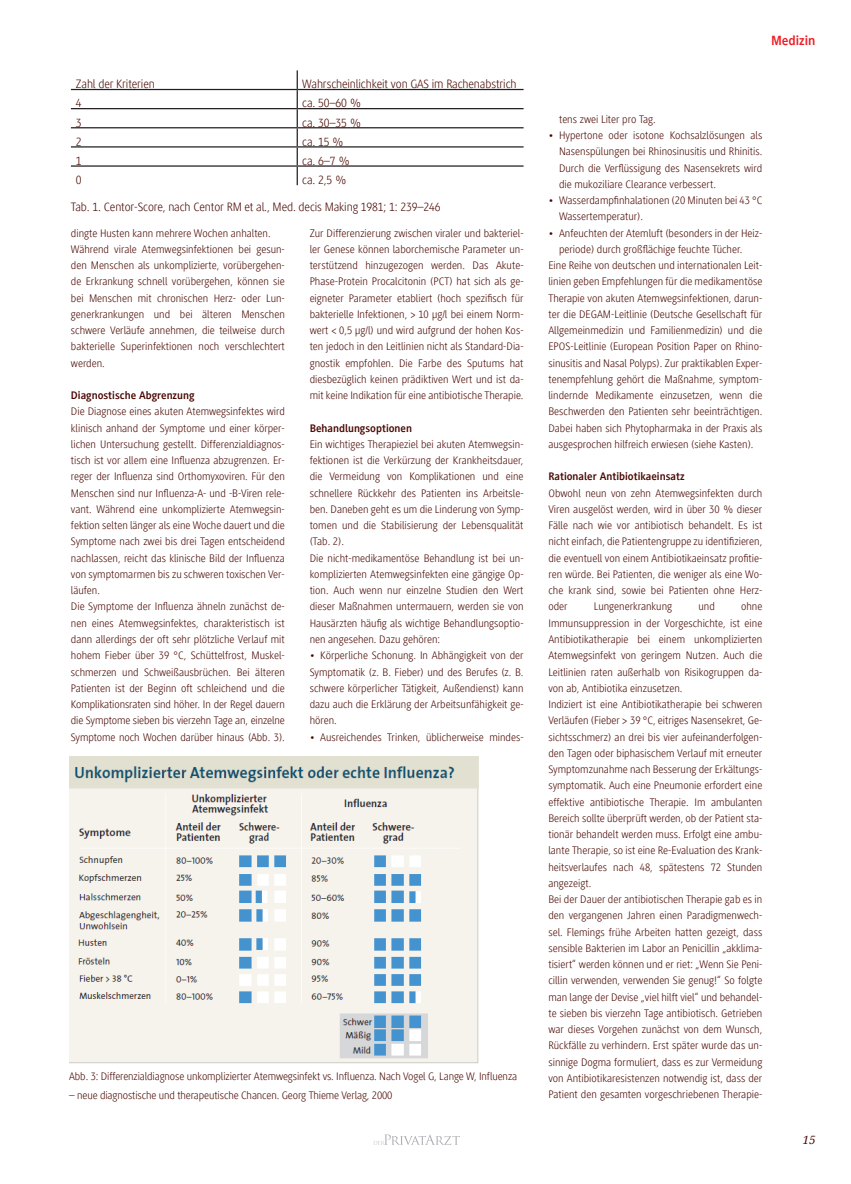
<style>
.page{position:relative;width:851px;height:1184px;background:#fff}
.page>*{position:absolute;margin:0;border:0;box-sizing:border-box;transform-origin:0 0}
.t1{font:700 13.75px "Generis Sans Com";color:#ee1d23}
.t2{font:300 12.5px "Generis Simple Com";letter-spacing:-.01em;color:#480700}
.t3{font:italic 500 12.5px "Generis Serif Com";color:#480700}
.fliesstext{font:300 11.25px/16.2px "Generis Sans Com";color:#480700;text-align:justify}
.t4{font:300 11.25px "Generis Simple Com";letter-spacing:-.01em;color:#480700}
.fliesstext-2{font:700 11.25px "Generis Sans Com";color:#480700}
</style>
<div class="page">
<svg style="left:373px;top:1134px;width:87px;height:10px"></svg>
<hr style="left:71px;top:89px;width:226px;height:1px;background:#231f20">
<hr style="left:297px;top:89px;width:226px;height:1px;background:#231f20">
<hr style="left:71px;top:108px;width:226px;height:1px;background:#231f20">
<hr style="left:297px;top:108px;width:226px;height:1px;background:#231f20">
<hr style="left:71px;top:127px;width:226px;height:1px;background:#231f20">
<hr style="left:297px;top:127px;width:226px;height:1px;background:#231f20">
<hr style="left:71px;top:146px;width:226px;height:1px;background:#231f20">
<hr style="left:297px;top:146px;width:226px;height:1px;background:#231f20">
<hr style="left:71px;top:165px;width:226px;height:2px;background:#231f20">
<hr style="left:297px;top:165px;width:226px;height:2px;background:#231f20">
<svg style="left:296px;top:70px;width:2px;height:115px"></svg>
<img style="left:69px;top:756px;width:409px;height:308px">
<p class="t2" style="left:76px;top:77px;width:80px">Zahl der Kriterien</p>
<p class="t2" style="left:302px;top:77px;width:216px">Wahrscheinlichkeit von GAS im Rachenabstrich</p>
<p class="t2" style="left:76px;top:96px;width:7px">4</p>
<p class="t2" style="left:302px;top:96px;width:61px">ca. 50–60 %</p>
<p class="t2" style="left:76px;top:115px;width:7px">3</p>
<p class="t2" style="left:302px;top:115px;width:61px">ca. 30–35 %</p>
<p class="t2" style="left:76px;top:135px;width:7px">2</p>
<p class="t2" style="left:302px;top:135px;width:43px">ca. 15 %</p>
<p class="t2" style="left:76px;top:154px;width:7px">1</p>
<p class="t2" style="left:302px;top:154px;width:49px">ca. 6–7 %</p>
<p class="t2" style="left:76px;top:173px;width:7px">0</p>
<p class="t2" style="left:302px;top:173px;width:46px">ca. 2,5 %</p>
<p class="t2" style="left:71px;top:200px;width:371px">Tab. 1. Centor-Score, nach Centor RM et al., Med. decis Making 1981; 1: 239–246</p>
<p class="fliesstext" style="left:71px;top:225px;width:201px">dingte Husten kann mehrere Wochen anhalten.</p>
<p class="fliesstext" style="left:71px;top:241px;width:215px">Während virale Atemwegsinfektionen bei gesun&shy;den Menschen als unkomplizierte, vorübergehen&shy;de Erkrankung schnell vorübergehen, können sie bei Menschen mit chronischen Herz- oder Lun&shy;generkrankungen und bei älteren Menschen schwere Verläufe annehmen, die teilweise durch bakterielle Superinfektionen noch verschlechtert werden.</p>
<p class="fliesstext-2" style="left:71px;top:389px;width:125px">Diagnostische Abgrenzung</p>
<p class="fliesstext" style="left:71px;top:403px;width:215px">Die Diagnose eines akuten Atemwegsinfektes wird klinisch anhand der Symptome und einer körper&shy;lichen Untersuchung gestellt. Differenzialdiagnos&shy;tisch ist vor allem eine Influenza abzugrenzen. Er&shy;reger der Influenza sind Orthomyxoviren. Für den Menschen sind nur Influenza-A- und -B-Viren rele&shy;vant. Während eine unkomplizierte Atemwegsin&shy;fektion selten länger als eine Woche dauert und die Symptome nach zwei bis drei Tagen entscheidend nachlassen, reicht das klinische Bild der Influenza von symptomarmen bis zu schweren toxischen Ver&shy;läufen.</p>
<p class="fliesstext" style="left:71px;top:598px;width:215px">Die Symptome der Influenza ähneln zunächst de&shy;nen eines Atemwegsinfektes, charakteristisch ist dann allerdings der oft sehr plötzliche Verlauf mit hohem Fieber über 39 °C, Schüttelfrost, Muskel&shy;schmerzen und Schweißausbrüchen. Bei älteren Patienten ist der Beginn oft schleichend und die Komplikationsraten sind höher. In der Regel dauern die Symptome sieben bis vierzehn Tage an, einzelne Symptome noch Wochen darüber hinaus (Abb. 3).</p>
<p class="fliesstext" style="left:309px;top:225px;width:215px">Zur Differenzierung zwischen viraler und bakteriel&shy;ler Genese können laborchemische Parameter un&shy;terstützend hinzugezogen werden. Das Akute-Phase-Protein Procalcitonin (PCT) hat sich als ge&shy;eigneter Parameter etabliert (hoch spezifisch für bakterielle Infektionen, &gt; 10 µg/l bei einem Norm&shy;wert &lt; 0,5 µg/l) und wird aufgrund der hohen Kos&shy;ten jedoch in den Leitlinien nicht als Standard-Dia&shy;gnostik empfohlen. Die Farbe des Sputums hat diesbezüglich keinen prädiktiven Wert und ist da&shy;mit keine Indikation für eine antibiotische Therapie.</p>
<p class="fliesstext-2" style="left:309px;top:422px;width:104px">Behandlungsoptionen</p>
<p class="fliesstext" style="left:309px;top:436px;width:215px">Ein wichtiges Therapieziel bei akuten Atemwegsin&shy;fektionen ist die Verkürzung der Krankheitsdauer, die Vermeidung von Komplikationen und eine schnellere Rückkehr des Patienten ins Arbeitsle&shy;ben. Daneben geht es um die Linderung von Symp&shy;tomen und die Stabilisierung der Lebensqualität (Tab. 2).</p>
<p class="fliesstext" style="left:309px;top:550px;width:215px">Die nicht-medikamentöse Behandlung ist bei un&shy;komplizierten Atemwegsinfekten eine gängige Op&shy;tion. Auch wenn nur einzelne Studien den Wert dieser Maßnahmen untermauern, werden sie von Hausärzten häufig als wichtige Behandlungsoptio&shy;nen angesehen. Dazu gehören:</p>
<p class="fliesstext" style="left:309px;top:647px;width:215px">• Körperliche Schonung. In Abhängigkeit von der Symptomatik (z. B. Fieber) und des Berufes (z. B. schwere körperlicher Tätigkeit, Außendienst) kann dazu auch die Erklärung der Arbeitsunfähigkeit ge&shy;hören.</p>
<p class="fliesstext" style="left:309px;top:728px;width:215px">• Ausreichendes Trinken, üblicherweise mindes-</p>
<p class="t4" style="left:69px;top:1070px;width:449px">Abb. 3: Differenzialdiagnose unkomplizierter Atemwegsinfekt vs. Influenza. Nach Vogel G, Lange W, Influenza</p>
<p class="t4" style="left:69px;top:1088px;width:325px">– neue diagnostische und therapeutische Chancen. Georg Thieme Verlag, 2000</p>
<p class="t1" style="left:770px;top:33px;width:46px">Medizin</p>
<p class="fliesstext" style="left:559px;top:111px;width:98px">tens zwei Liter pro Tag.</p>
<p class="fliesstext" style="left:559px;top:127px;width:205px;text-indent:-11px">• Hypertone oder isotone Kochsalzlösungen als Nasenspülungen bei Rhinosinusitis und Rhinitis.<br>Durch die Verflüssigung des Nasensekrets wird die mukoziliare Clearance verbessert.</p>
<p class="fliesstext" style="left:559px;top:192px;width:205px;text-indent:-11px">• Wasserdampfinhalationen (20 Minuten bei 43 °C<br>Wassertemperatur).</p>
<p class="fliesstext" style="left:559px;top:225px;width:205px;text-indent:-11px">• Anfeuchten der Atemluft (besonders in der Heiz&shy;periode) durch großflächige feuchte Tücher.</p>
<p class="fliesstext" style="left:548px;top:257px;width:215px">Eine Reihe von deutschen und internationalen Leit&shy;linien geben Empfehlungen für die medikamentöse Therapie von akuten Atemwegsinfektionen, darun&shy;ter die DEGAM-Leitlinie (Deutsche Gesellschaft für Allgemeinmedizin und Familienmedizin) und die EPOS-Leitlinie (European Position Paper on Rhino&shy;sinusitis and Nasal Polyps). Zur praktikablen Exper&shy;tenempfehlung gehört die Maßnahme, symptom&shy;lindernde Medikamente einzusetzen, wenn die Beschwerden den Patienten sehr beeinträchtigen.<br>Dabei haben sich Phytopharmaka in der Praxis als ausgesprochen hilfreich erwiesen (siehe Kasten).</p>
<p class="fliesstext-2" style="left:548px;top:470px;width:138px">Rationaler Antibiotikaeinsatz</p>
<p class="fliesstext" style="left:548px;top:485px;width:215px">Obwohl neun von zehn Atemwegsinfekten durch Viren ausgelöst werden, wird in über 30 % dieser Fälle nach wie vor antibiotisch behandelt. Es ist nicht einfach, die Patientengruppe zu identifizieren, die eventuell von einem Antibiotikaeinsatz profitie&shy;ren würde. Bei Patienten, die weniger als eine Wo&shy;che krank sind, sowie bei Patienten ohne Herz&shy;oder</p>
<p class="fliesstext" style="left:548px;top:598px;width:215px;text-indent:193px">ohne Immunsuppression in der Vorgeschichte, ist eine Antibiotikatherapie bei einem unkomplizierten Atemwegsinfekt von geringem Nutzen. Auch die Leitlinien raten außerhalb von Risikogruppen da&shy;von ab, Antibiotika einzusetzen.</p>
<p class="fliesstext" style="left:548px;top:696px;width:215px">Indiziert ist eine Antibiotikatherapie bei schweren Verläufen (Fieber &gt; 39 °C, eitriges Nasensekret, Ge&shy;sichtsschmerz) an drei bis vier aufeinanderfolgen&shy;den Tagen oder biphasischem Verlauf mit erneuter Symptomzunahme nach Besserung der Erkältungs&shy;symptomatik. Auch eine Pneumonie erfordert eine effektive antibiotische Therapie. Im ambulanten Bereich sollte überprüft werden, ob der Patient sta&shy;tionär behandelt werden muss. Erfolgt eine ambu&shy;lante Therapie, so ist eine Re-Evaluation des Krank&shy;heitsverlaufes nach 48, spätestens 72 Stunden angezeigt.</p>
<p class="fliesstext" style="left:548px;top:891px;width:215px">Bei der Dauer der antibiotischen Therapie gab es in den vergangenen Jahren einen Paradigmenwech&shy;sel. Flemings frühe Arbeiten hatten gezeigt, dass sensible Bakterien im Labor an Penicillin „akklima&shy;tisiert“ werden können und er riet: „Wenn Sie Peni&shy;cillin verwenden, verwenden Sie genug!“ So folgte man lange der Devise „viel hilft viel“ und behandel&shy;te sieben bis vierzehn Tage antibiotisch. Getrieben war dieses Vorgehen zunächst von dem Wunsch, Rückfälle zu verhindern. Erst später wurde das un&shy;sinnige Dogma formuliert, dass es zur Vermeidung von Antibiotikaresistenzen notwendig ist, dass der Patient den gesamten vorgeschriebenen Therapie-</p>
<p class="fliesstext" style="left:593px;top:598px;width:80px">Lungenerkrankung</p>
<p class="fliesstext" style="left:698px;top:598px;width:18px">und</p>
<p class="t3" style="left:802px;top:1132px;width:14px">15</p>
</div>
